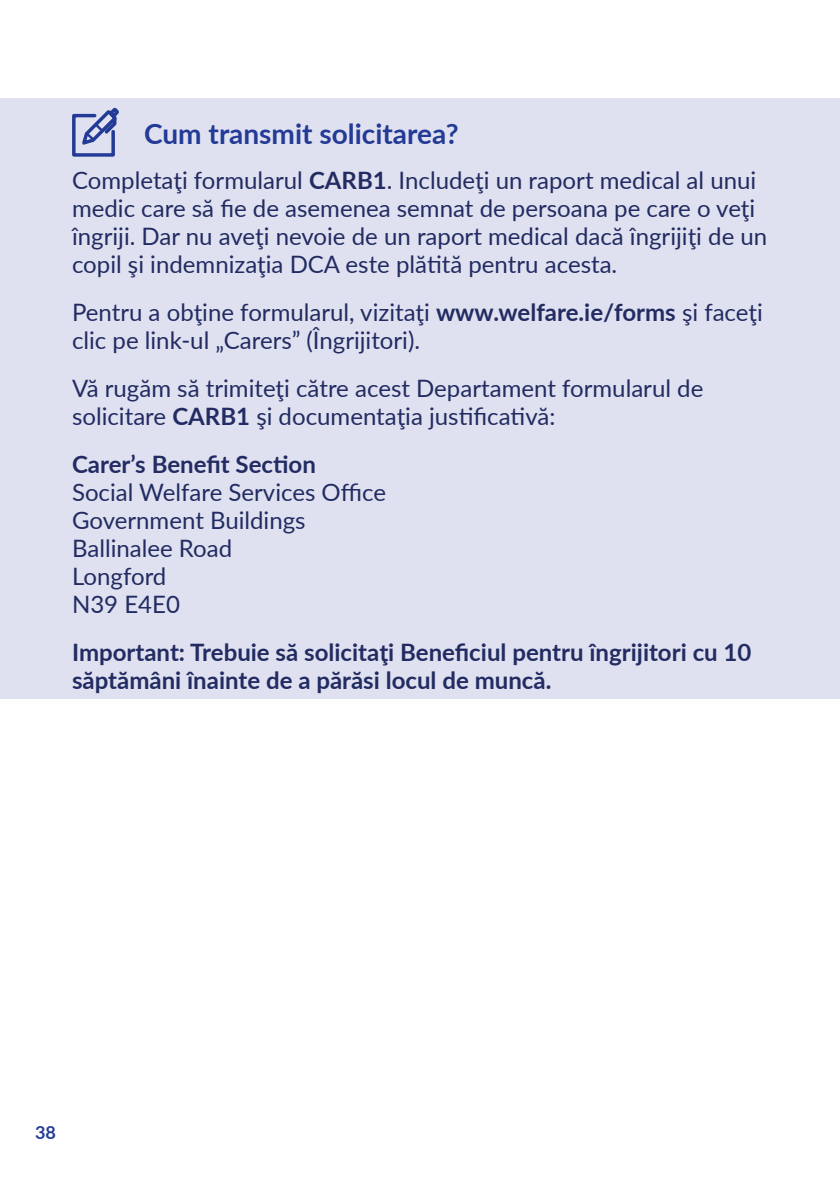
<style>
.page{position:relative;width:840px;height:1191px;background:#fff}
.page>*{position:absolute;margin:0;border:0;box-sizing:border-box;transform-origin:0 0}
.Subheading_Part_3{font:700 28px "Lato";color:#233b96}
.t1{font:24px/28px "Lato";color:#222c62}
.t2{font:700 24px/28px "Lato";color:#222c62}
.t3{font:700 18px "Lato";color:#233b96}
.s1{font-weight:700}
</style>
<div class="page">
<div style="left:0;top:98px;width:839px;height:600px;background:#e0e1f0"></div>
<svg style="left:72px;top:107px;width:47px;height:50px"></svg>
<p class="Subheading_Part_3" style="left:144px;top:113px;width:316px">Cum transmit solicitarea?</p>
<p class="t1" style="left:72px;top:165px;width:696px">Completaţi formularul <span class="s1">CARB1</span>. Includeţi un raport medical al unui medic care să fie de asemenea semnat de persoana pe care o veţi îngriji. Dar nu aveţi nevoie de un raport medical dacă îngrijiţi de un copil şi indemnizaţia DCA este plătită pentru acesta.</p>
<p class="t1" style="left:72px;top:297px;width:692px">Pentru a obţine formularul, vizitaţi <span class="s1">www.welfare.ie/forms</span> şi faceţi clic pe link-ul „Carers” (Îngrijitori).</p>
<p class="t1" style="left:72px;top:373px;width:632px">Vă rugăm să trimiteţi către acest Departament formularul de solicitare <span class="s1">CARB1</span> şi documentaţia justificativă:</p>
<p class="t1" style="left:72px;top:449px;width:315px"><span class="s1">Carer’s Benefit Section<br></span>Social Welfare Services Office<br>Government Buildings<br>Ballinalee Road<br>Longford<br>N39 E4E0</p>
<p class="t2" style="left:72px;top:637px;width:680px">Important: Trebuie să solicitaţi Beneficiul pentru îngrijitori cu 10 săptămâni înainte de a părăsi locul de muncă.</p>
<p class="t3" style="left:35px;top:1119px;width:22px">38</p>
</div>
